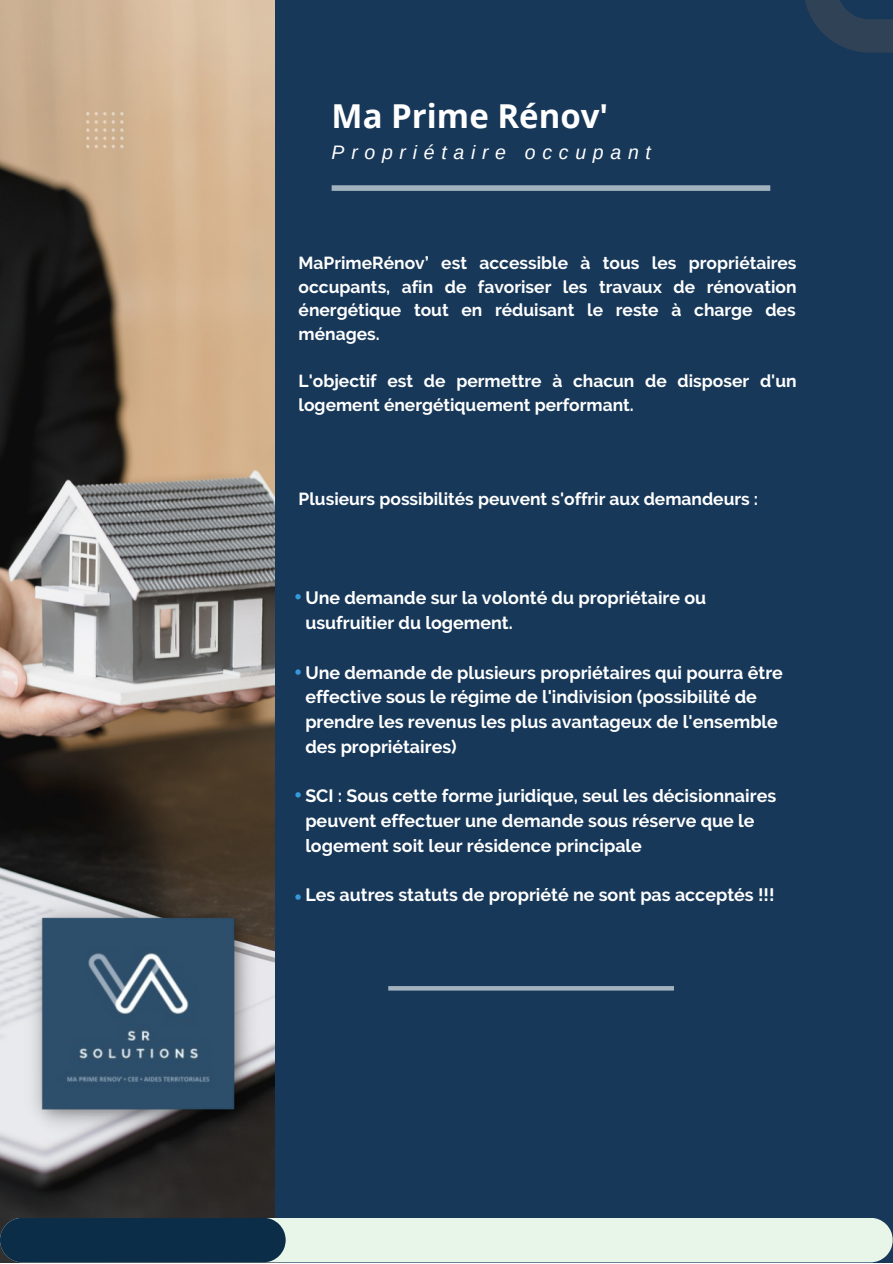
<style>
.page{position:relative;width:893px;height:1264px;background:#fff}
.page>*{position:absolute;margin:0;border:0;box-sizing:border-box;transform-origin:0 0}
.t1{font:700 33px "Open Sans";color:#fff}
.t2{font:italic 19.5px "Arimo";letter-spacing:.345em;color:#fff}
.t3{font:700 17.85px/24.8px "Raleway";color:#fff}
.t4{font:700 17.4px/23.5px "Raleway";color:#fff;text-align:justify}
</style>
<div class="page">
<div style="left:0;top:0;width:892px;height:1262px;background:#173859"></div>
<img style="left:0;top:0;width:275px;height:1217px">
<div style="left:331px;top:185px;width:439px;height:6px;background:#a3b2bf"></div>
<svg style="left:86px;top:112px;width:38px;height:37px"></svg>
<svg style="left:805px;top:0;width:87px;height:53px"></svg>
<img style="left:23px;top:894px;width:237px;height:245px">
<hr style="left:388px;top:986px;width:286px;height:4px;background:#a3b2bf">
<svg style="left:295px;top:792px;width:6px;height:6px"></svg>
<svg style="left:295px;top:894px;width:6px;height:6px"></svg>
<svg style="left:295px;top:594px;width:6px;height:6px"></svg>
<svg style="left:295px;top:669px;width:6px;height:6px"></svg>
<svg style="left:0;top:1217px;width:892px;height:45px;background:#9fb2b3"></svg>
<h1 class="t1" style="left:331px;top:93px;width:278px">Ma Prime Rénov'</h1>
<p class="t2" style="left:331px;top:141px;width:321px">Propriétaire occupant</p>
<p class="t4" style="left:298px;top:251px;width:499px">MaPrimeRénov’ est accessible à tous les propriétaires occupants, afin de favoriser les travaux de rénovation énergétique tout en réduisant le reste à charge des ménages.</p>
<p class="t4" style="left:298px;top:369px;width:499px">L'objectif est de permettre à chacun de disposer d'un logement énergétiquement performant.</p>
<p class="t4" style="left:298px;top:487px;width:461px">Plusieurs possibilités peuvent s'offrir aux demandeurs :</p>
<p class="t3" style="left:305px;top:585px;width:402px">Une demande sur la volonté du propriétaire ou usufruitier du logement.</p>
<p class="t3" style="left:305px;top:660px;width:479px">Une demande de plusieurs propriétaires qui pourra être effective sous le régime de l'indivision (possibilité de prendre les revenus les plus avantageux de l'ensemble des propriétaires)</p>
<p class="t3" style="left:305px;top:783px;width:472px">SCI : Sous cette forme juridique, seul les décisionnaires peuvent effectuer une demande sous réserve que le logement soit leur résidence principale</p>
<p class="t3" style="left:305px;top:882px;width:470px">Les autres statuts de propriété ne sont pas acceptés !!!</p>
</div>
